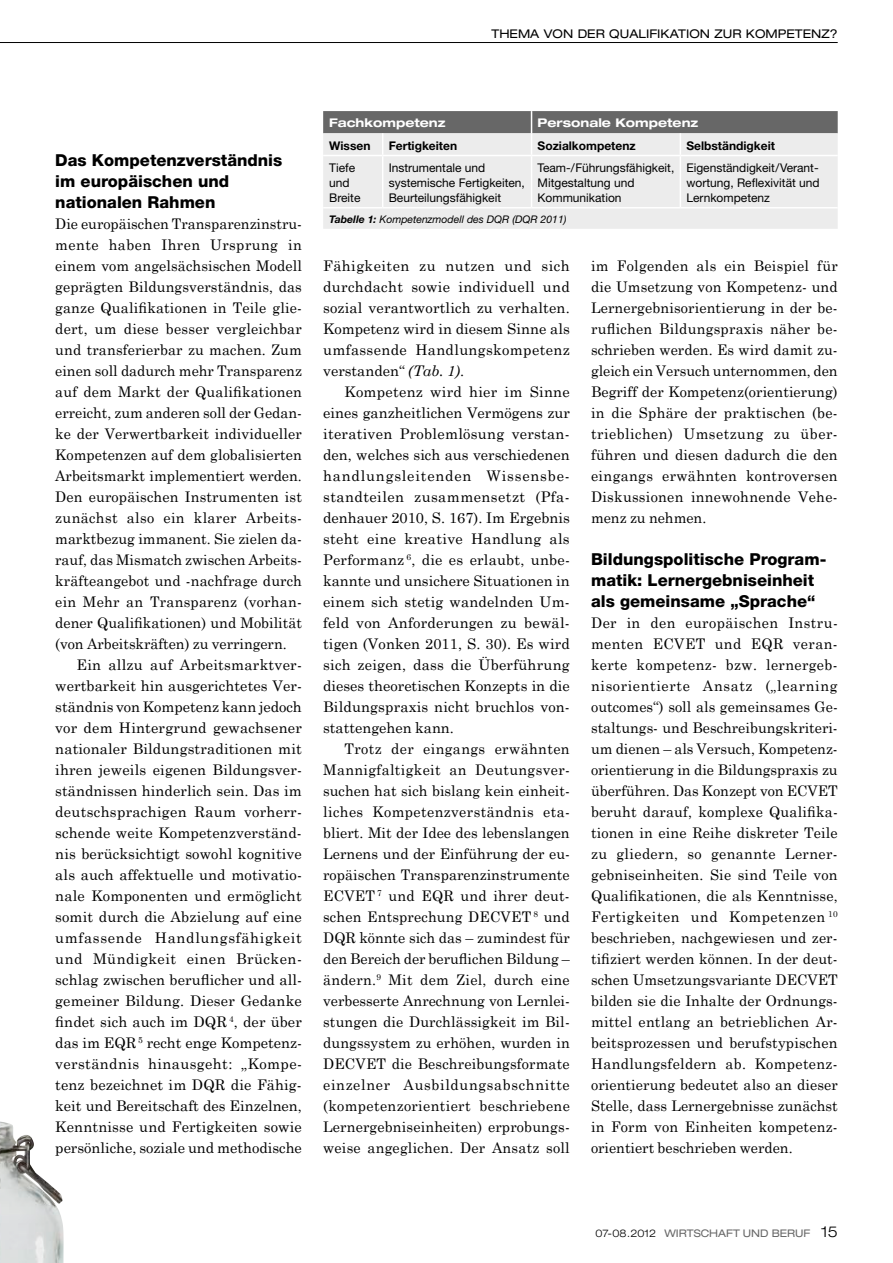
<style>
.page{position:relative;width:893px;height:1263px;background:#fff}
.page>*{position:absolute;margin:0;border:0;box-sizing:border-box;transform-origin:0 0}
.t1{font:800 16.5px/21px "Helvetica Neue";color:#000}
.t2{font:14.7px/21px "Century Schoolbook";letter-spacing:.01em;color:#000;text-align:justify}
.t3{font:12px/15px "Helvetica Neue";color:#000}
.t4{font:700 12px "Helvetica Neue";color:#000}
.t5{font:expanded 12px "Helvetica Neue";color:#000}
.t6{font:700 expanded 12px "Helvetica Neue";color:#fff}
.t7{font:italic 10.5px "Helvetica Neue";color:#000}
.t8{font:expanded 10.5px "Helvetica Neue";color:#676767}
.s1{font-weight:700}
.s2{font-style:italic}
.s3{font-weight:300;color:#000}
.s4{font-weight:300;font-size:15px;color:#000}
</style>
<div class="page">
<hr style="left:0;top:42px;width:838px;height:1px;background:#000">
<img style="left:0;top:1121px;width:64px;height:142px">
<div style="left:323px;top:156px;width:515px;height:73px;background:#ececec"></div>
<hr style="left:382px;top:156px;width:1px;height:51px;background:#fff">
<hr style="left:531px;top:156px;width:1px;height:51px;background:#fff">
<hr style="left:680px;top:156px;width:1px;height:51px;background:#fff">
<hr style="left:323px;top:207px;width:60px;height:1px;background:#fff">
<hr style="left:383px;top:207px;width:148px;height:1px;background:#fff">
<hr style="left:531px;top:207px;width:149px;height:1px;background:#fff">
<hr style="left:680px;top:207px;width:158px;height:1px;background:#fff">
<svg style="left:323px;top:111px;width:515px;height:44px;background:#a9a9a9"></svg>
<p class="t5" style="left:492px;top:27px;width:348px">THEMA VON DER QUALIFIKATION ZUR KOMPETENZ?</p>
<p class="t1" style="left:55px;top:149px;width:229px">Das Kompetenzverständnis im europäischen und nationalen Rahmen</p>
<p class="t2" style="left:55px;top:213px;width:248px">Die europäischen Transparenzinstru&shy;mente haben Ihren Ursprung in einem vom angelsächsischen Modell geprägten Bildungsverständnis, das ganze Qualifikationen in Teile glie&shy;dert, um diese besser vergleichbar und transferierbar zu machen. Zum einen soll dadurch mehr Transparenz auf dem Markt der Qualifikationen erreicht, zum anderen soll der Gedan&shy;ke der Verwertbarkeit individueller Kompetenzen auf dem globalisierten Arbeitsmarkt implementiert werden.<br>Den europäischen Instrumenten ist zunächst also ein klarer Arbeits&shy;marktbezug immanent. Sie zielen da&shy;rauf, das Mismatch zwischen Arbeits&shy;kräfteangebot und -nachfrage durch ein Mehr an Transparenz (vorhan&shy;dener Qualifikationen) und Mobilität (von Arbeitskräften) zu verringern.</p>
<p class="t2" style="left:55px;top:654px;width:248px;text-indent:21px">Ein allzu auf Arbeitsmarktver&shy;wertbarkeit hin ausgerichtetes Ver&shy;ständnis von Kompetenz kann jedoch vor dem Hintergrund gewachsener nationaler Bildungstraditionen mit ihren jeweils eigenen Bildungsver&shy;ständnissen hinderlich sein. Das im deutschsprachigen Raum vorherr&shy;schende weite Kompetenzverständ&shy;nis berücksichtigt sowohl kognitive als auch affektuelle und motivatio&shy;nale Komponenten und ermöglicht somit durch die Abzielung auf eine umfassende Handlungsfähigkeit und Mündigkeit einen Brücken&shy;schlag zwischen beruflicher und all&shy;gemeiner Bildung. Dieser Gedanke findet sich auch im DQR <sup>4</sup>, der über das im EQR <sup>5</sup> recht enge Kompetenz&shy;verständnis hinausgeht: „Kompe&shy;tenz bezeichnet im DQR die Fähig&shy;keit und Bereitschaft des Einzelnen, Kenntnisse und Fertigkeiten sowie persönliche, soziale und methodische</p>
<p class="t6" style="left:329px;top:116px;width:118px">Fachkompetenz</p>
<p class="t6" style="left:537px;top:116px;width:162px">Personale Kompetenz</p>
<p class="t4" style="left:329px;top:138px;width:43px">Wissen</p>
<p class="t4" style="left:389px;top:138px;width:70px">Fertigkeiten</p>
<p class="t4" style="left:538px;top:138px;width:100px">Sozialkompetenz</p>
<p class="t4" style="left:686px;top:138px;width:90px">Selbständigkeit</p>
<p class="t3" style="left:329px;top:160px;width:33px">Tiefe und<br>Breite</p>
<p class="t3" style="left:389px;top:160px;width:138px">Instrumentale und systemische Fertigkeiten,<br>Beurteilungsfähigkeit</p>
<p class="t3" style="left:538px;top:160px;width:138px">Team-/Führungsfähigkeit,<br>Mitgestaltung und<br>Kommunikation</p>
<p class="t3" style="left:686px;top:160px;width:135px;text-align:justify">Eigenständigkeit/Verant&shy;wortung, Reflexivität und Lernkompetenz</p>
<p class="t7" style="left:329px;top:213px;width:239px"><span class="s1">Tabelle 1:</span> Kompetenzmodell des DQR (DQR 2011)</p>
<p class="t2" style="left:323px;top:255px;width:248px">Fähigkeiten zu nutzen und sich durchdacht sowie individuell und sozial verantwortlich zu verhalten.<br>Kompetenz wird in diesem Sinne als umfassende Handlungskompetenz verstanden“ <span class="s2">(Tab. 1)</span>.</p>
<p class="t2" style="left:323px;top:381px;width:248px;text-indent:21px">Kompetenz wird hier im Sinne eines ganzheitlichen Vermögens zur iterativen Problemlösung verstan&shy;den, welches sich aus verschiedenen handlungsleitenden Wissensbe&shy;standteilen zusammensetzt (Pfa&shy;denhauer 2010, S. 167). Im Ergebnis steht eine kreative Handlung als Performanz <sup>6</sup>, die es erlaubt, unbe&shy;kannte und unsichere Situationen in einem sich stetig wandelnden Um&shy;feld von Anforderungen zu bewäl&shy;tigen (Vonken 2011, S. 30). Es wird sich zeigen, dass die Überführung dieses theoretischen Konzepts in die Bildungspraxis nicht bruchlos von&shy;stattengehen kann.</p>
<p class="t2" style="left:323px;top:738px;width:248px;text-indent:21px">Trotz der eingangs erwähnten Mannigfaltigkeit an Deutungsver&shy;suchen hat sich bislang kein einheit&shy;liches Kompetenzverständnis eta&shy;bliert. Mit der Idee des lebenslangen Lernens und der Einführung der eu&shy;ropäischen Transparenzinstrumente ECVET <sup>7</sup> und EQR und ihrer deut&shy;schen Entsprechung DECVET <sup>8</sup> und DQR könnte sich das – zumindest für den Bereich der beruflichen Bildung – ändern.<sup>9</sup> Mit dem Ziel, durch eine verbesserte Anrechnung von Lernlei&shy;stungen die Durchlässigkeit im Bil&shy;dungssystem zu erhöhen, wurden in DECVET die Beschreibungsformate einzelner Ausbildungsabschnitte (kompetenzorientiert beschriebene Lernergebniseinheiten) erprobungs&shy;weise angeglichen. Der Ansatz soll</p>
<p class="t2" style="left:591px;top:255px;width:248px">im Folgenden als ein Beispiel für die Umsetzung von Kompetenz- und Lernergebnisorientierung in der be&shy;ruflichen Bildungspraxis näher be&shy;schrieben werden. Es wird damit zu&shy;gleich ein Versuch unternommen, den Begriff der Kompetenz(orientierung) in die Sphäre der praktischen (be&shy;trieblichen) Umsetzung zu über&shy;führen und diesen dadurch die den eingangs erwähnten kontroversen Diskussionen innewohnende Vehe&shy;menz zu nehmen.</p>
<p class="t1" style="left:591px;top:548px;width:237px">Bildungspolitische Program&shy;matik: Lernergebniseinheit als gemeinsame „Sprache“</p>
<p class="t2" style="left:591px;top:612px;width:248px;text-align:left">Der in den europäischen Instru&shy;menten ECVET und EQR veran&shy;kerte kompetenz- bzw. lernergeb&shy;nisorientierte Ansatz („learning outcomes“) soll als gemeinsames Ge&shy;staltungs- und Beschreibungskriteri&shy;um dienen – als Versuch, Kompetenz&shy;orientierung in die Bildungspraxis zu überführen. Das Konzept von ECVET beruht darauf, komplexe Qualifika&shy;tionen in eine Reihe diskreter Teile zu gliedern, so genannte Lerner&shy;gebniseinheiten. Sie sind Teile von Qualifikationen, die als Kenntnisse, Fertigkeiten und Kompetenzen <sup>10 </sup>beschrieben, nachgewiesen und zer&shy;tifiziert werden können. In der deut&shy;schen Umsetzungsvariante DECVET bilden sie die Inhalte der Ordnungs&shy;mittel entlang an betrieblichen Ar&shy;beitsprozessen und berufstypischen Handlungsfeldern ab. Kompetenz&shy;orientierung bedeutet also an dieser Stelle, dass Lernergebnisse zunächst in Form von Einheiten kompetenz&shy;orientiert beschrieben werden.</p>
<p class="t8" style="left:595px;top:1227px;width:244px"><span class="s3">07-08.2012</span> WIRTSCHAFT UND BERUF <span class="s4">15</span></p>
</div>
